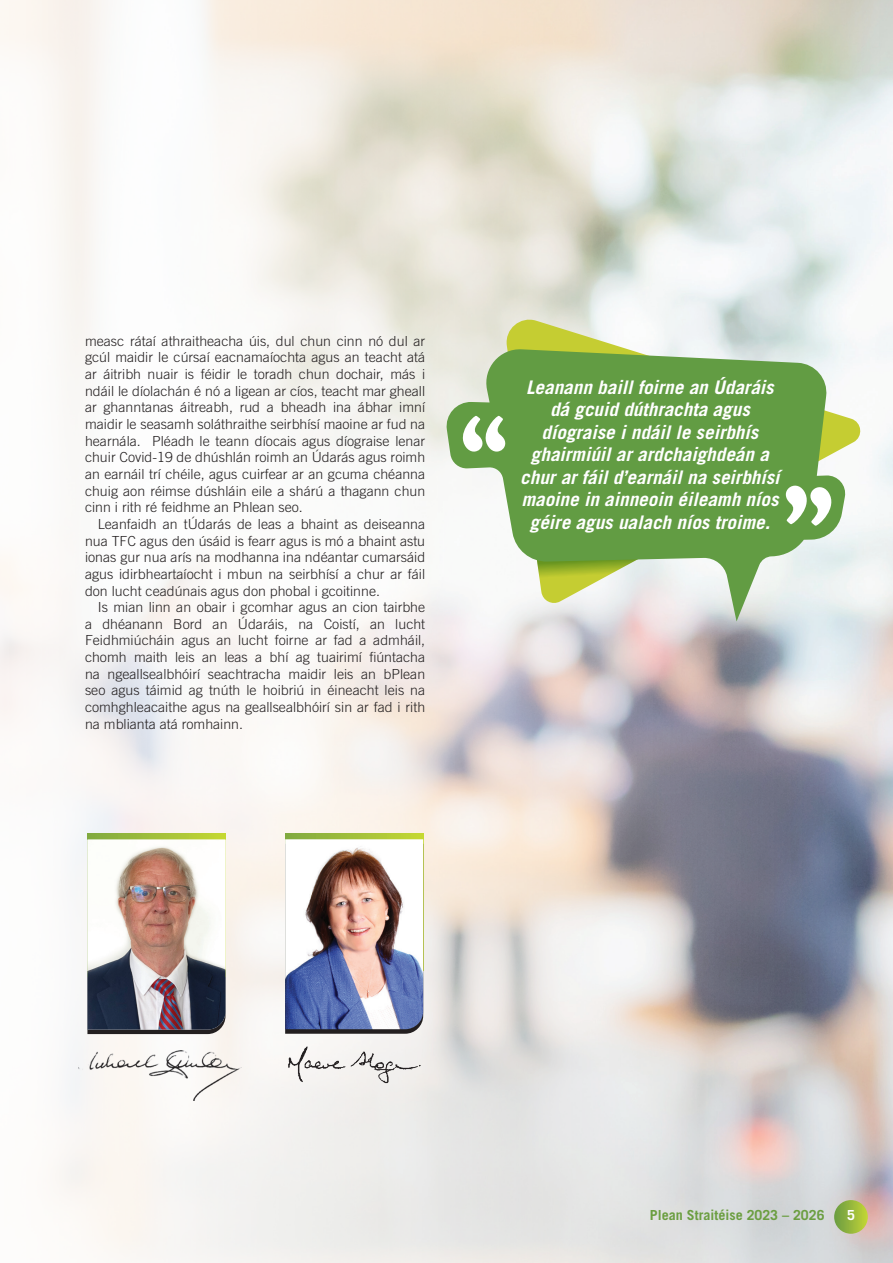
<style>
.page{position:relative;width:893px;height:1263px;background:#fff}
.page>*{position:absolute;margin:0;border:0;box-sizing:border-box;transform-origin:0 0}
.t1{font:italic 700 18.75px/22.5px "Trade Gothic LT Std";color:#fff;text-align:center}
.t2{font:300 13.8px/16.6px "Trade Gothic LT Std";color:#231f20;text-align:justify}
.t3{font:700 13.8px "Trade Gothic LT Std";color:#6b9e41}
.t4{font:700 13.8px "Trade Gothic LT Std";color:#fff}
</style>
<div class="page">
<img style="left:0;top:0;width:893px;height:1263px">
<img style="left:78px;top:1050px;width:163px;height:50px">
<div style="left:285px;top:833px;width:138px;height:138px;background:linear-gradient(to right,#80a840,#c5d734)"></div>
<svg style="left:285px;top:1029px;width:138px;height:5px"></svg>
<div style="left:87px;top:834px;width:138px;height:143px;background:linear-gradient(to right,#80a841,#c4d734)"></div>
<svg style="left:87px;top:1029px;width:138px;height:5px"></svg>
<img style="left:87px;top:840px;width:138px;height:189px">
<img style="left:285px;top:839px;width:138px;height:190px">
<img style="left:286px;top:1041px;width:138px;height:48px">
<svg style="left:504px;top:316px;width:359px;height:290px"></svg>
<svg style="left:445px;top:348px;width:402px;height:273px;fill:#629c43"></svg>
<svg style="left:456px;top:416px;width:57px;height:43px"></svg>
<svg style="left:777px;top:478px;width:62px;height:48px"></svg>
<svg style="left:834px;top:1200px;width:34px;height:34px"></svg>
<p class="t2" style="left:85px;top:332px;width:342px">measc rátaí athraitheacha úis, dul chun cinn nó dul ar gcúl maidir le cúrsaí eacnamaíochta agus an teacht atá ar áitribh nuair is féidir le toradh chun dochair, más i ndáil le díolachán é nó a ligean ar cíos, teacht mar gheall ar ghanntanas áitreabh, rud a bheadh ina ábhar imní maidir le seasamh soláthraithe seirbhísí maoine ar fud na hearnála. Pléadh le teann díocais agus díograise lenar chuir Covid-19 de dhúshlán roimh an Údarás agus roimh an earnáil trí chéile, agus cuirfear ar an gcuma chéanna chuig aon réimse dúshláin eile a shárú a thagann chun cinn i rith ré feidhme an Phlean seo.</p>
<p class="t2" style="left:85px;top:515px;width:342px;text-indent:13px">Leanfaidh an tÚdarás de leas a bhaint as deiseanna nua TFC agus den úsáid is fearr agus is mó a bhaint astu ionas gur nua arís na modhanna ina ndéantar cumarsáid agus idirbheartaíocht i mbun na seirbhísí a chur ar fáil don lucht ceadúnais agus don phobal i gcoitinne.</p>
<p class="t2" style="left:85px;top:599px;width:342px;text-indent:13px">Is mian linn an obair i gcomhar agus an cion tairbhe a dhéanann Bord an Údaráis, na Coistí, an lucht Feidhmiúcháin agus an lucht foirne ar fad a admháil, chomh maith leis an leas a bhí ag tuairimí fiúntacha na ngeallsealbhóirí seachtracha maidir leis an bPlean seo agus táimid ag tnúth le hoibriú in éineacht leis na comhghleacaithe agus na geallsealbhóirí sin ar fad i rith na mblianta atá romhainn.</p>
<h1 class="t1" style="left:520px;top:376px;width:261px">Leanann baill foirne an Údaráis dá gcuid dúthrachta agus díograise i ndáil le seirbhís ghairmiúil ar ardchaighdeán a chur ar fáil d’earnáil na seirbhísí maoine in ainneoin éileamh níos géire agus ualach níos troime.</h1>
<p class="t3" style="left:650px;top:1207px;width:176px">Plean Straitéise 2023 – 2026</p>
<p class="t4" style="left:847px;top:1207px;width:9px">5</p>
</div>
